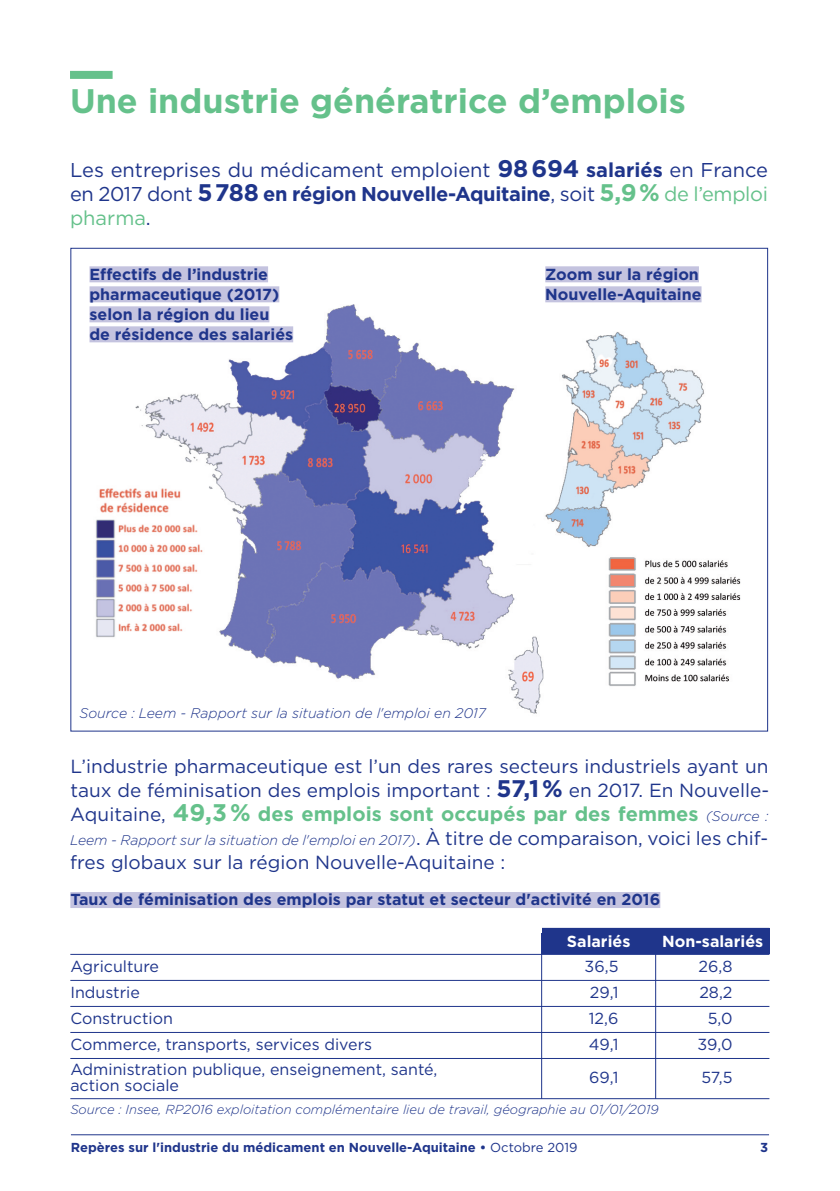
<style>
.page{position:relative;width:840px;height:1191px;background:#fff}
.page>*{position:absolute;margin:0;border:0;box-sizing:border-box;transform-origin:0 0}
.t1{font:700 34px "Gotham";color:#65c18b}
.t2{font:20px/24px "Gotham";color:#1f358b;text-align:justify}
.t3{font:700 20px "Gotham";color:#65c18b}
.t4{font:19px/24px "Gotham";color:#1f358b}
.t5{font:700 16px/20px "Gotham";color:#1f358b}
.t6{font:16px/16px "Gotham";color:#1f358b}
.t7{font:700 16px "Gotham";color:#fff}
.t8{font:italic 300 14px "Gotham";letter-spacing:-.005em;color:#1f358b}
.t9{font:italic 300 13px "Gotham";color:#1f358b}
.t10{font:700 13px "Gotham";color:#1f358b}
.s1{font-weight:700;font-size:24px}
.s2{font-weight:700}
.s3{font-weight:700;font-size:24px;color:#65c18b}
.s4{color:#65c18b}
.s5{font-weight:400;font-size:19px;color:#1f358b}
.s6{font-size:24px}
.s7{font-weight:300;font-style:italic;font-size:14px;color:#1f358b}
.s8{font-weight:400;font-style:normal;font-size:19px}
.s9{font-weight:400}
</style>
<div class="page">
<img style="left:89px;top:266px;width:652px;height:448px">
<div style="left:70px;top:71px;width:42px;height:8px;background:#65c18b"></div>
<hr style="left:71px;top:1134px;width:697px;height:1px;background:#1f358b">
<div style="left:70px;top:892px;width:590px;height:16px;background:#c4c3df"></div>
<div style="left:541px;top:928px;width:114px;height:26px;background:#1f358b"></div>
<div style="left:655px;top:928px;width:114px;height:26px;background:#1f358b"></div>
<hr style="left:541px;top:928px;width:1px;height:171px;background:#1f358b">
<hr style="left:655px;top:928px;width:1px;height:171px;background:#1f358b">
<hr style="left:70px;top:954px;width:699px;height:1px;background:#1f358b">
<hr style="left:70px;top:980px;width:699px;height:1px;background:#1f358b">
<hr style="left:70px;top:1006px;width:699px;height:1px;background:#1f358b">
<hr style="left:70px;top:1032px;width:699px;height:1px;background:#1f358b">
<hr style="left:70px;top:1058px;width:699px;height:1px;background:#1f358b">
<hr style="left:70px;top:1098px;width:699px;height:1px;background:#1f358b">
<div style="left:545px;top:266px;width:153px;height:16px;background:#c4c3df"></div>
<div style="left:545px;top:286px;width:156px;height:16px;background:#c4c3df"></div>
<div style="left:89px;top:266px;width:179px;height:16px;background:#c4c3df"></div>
<div style="left:89px;top:286px;width:190px;height:16px;background:#c4c3df"></div>
<div style="left:89px;top:306px;width:180px;height:16px;background:#c4c3df"></div>
<div style="left:89px;top:326px;width:204px;height:16px;background:#c4c3df"></div>
<h1 class="t1" style="left:70px;top:81px;width:617px">Une industrie génératrice d’emplois</h1>
<p class="t2" style="left:70px;top:159px;width:699px">Les entreprises du médicament emploient <span class="s1">98694</span> <span class="s2">salariés</span> en France en 2017 dont <span class="s1">5788</span> <span class="s2">en région Nouvelle-Aquitaine</span>, soit <span class="s3">5,9%</span> <span class="s4">de l’emploi pharma</span>.</p>
<p class="t5" style="left:89px;top:264px;width:205px">Effectifs de l’industrie pharmaceutique (2017) selon la région du lieu de résidence des salariés</p>
<p class="t5" style="left:545px;top:264px;width:158px">Zoom sur la région<br>Nouvelle-Aquitaine</p>
<p class="t8" style="left:79px;top:704px;width:408px">Source : Leem - Rapport sur la situation de l'emploi en 2017</p>
<p class="t4" style="left:70px;top:755px;width:700px">L’industrie pharmaceutique est l’un des rares secteurs industriels ayant un taux de féminisation des emplois important : <span class="s1">57,1%</span> en 2017. En Nouvelle-</p>
<p class="t3" style="left:70px;top:802px;width:699px"><span class="s5">Aquitaine,</span> <span class="s6">49,3%</span> des emplois sont occupés par des femmes <span class="s7">(Source :</span></p>
<p class="t8" style="left:70px;top:831px;width:699px">Leem - Rapport sur la situation de l'emploi en 2017)<span class="s8">. À titre de comparaison, voici les chif-</span></p>
<p class="t4" style="left:70px;top:851px;width:436px">fres globaux sur la région Nouvelle-Aquitaine :</p>
<p class="t5" style="left:70px;top:889px;width:591px">Taux de féminisation des emplois par statut et secteur d'activité en 2016</p>
<p class="t7" style="left:566px;top:932px;width:65px">Salariés</p>
<p class="t7" style="left:661px;top:932px;width:102px">Non-salariés</p>
<p class="t6" style="left:70px;top:960px;width:90px">Agriculture</p>
<p class="t6" style="left:584px;top:960px;width:35px">36,5</p>
<p class="t6" style="left:698px;top:960px;width:35px">26,8</p>
<p class="t6" style="left:70px;top:986px;width:71px">Industrie</p>
<p class="t6" style="left:589px;top:986px;width:30px">29,1</p>
<p class="t6" style="left:699px;top:986px;width:35px">28,2</p>
<p class="t6" style="left:70px;top:1012px;width:104px">Construction</p>
<p class="t6" style="left:588px;top:1012px;width:31px">12,6</p>
<p class="t6" style="left:707px;top:1012px;width:26px">5,0</p>
<p class="t6" style="left:70px;top:1038px;width:303px">Commerce, transports, services divers</p>
<p class="t6" style="left:588px;top:1038px;width:31px">49,1</p>
<p class="t6" style="left:697px;top:1038px;width:36px">39,0</p>
<p class="t6" style="left:70px;top:1063px;width:368px">Administration publique, enseignement, santé, action sociale</p>
<p class="t6" style="left:589px;top:1071px;width:31px">69,1</p>
<p class="t6" style="left:701px;top:1071px;width:32px">57,5</p>
<p class="t9" style="left:70px;top:1101px;width:589px">Source : Insee, RP2016 exploitation complémentaire lieu de travail, géographie au 01/01/2019</p>
<p class="t10" style="left:71px;top:1140px;width:508px">Repères sur l'industrie du médicament en Nouvelle-Aquitaine • <span class="s9">Octobre 2019</span></p>
<p class="t10" style="left:759px;top:1140px;width:10px">3</p>
</div>
